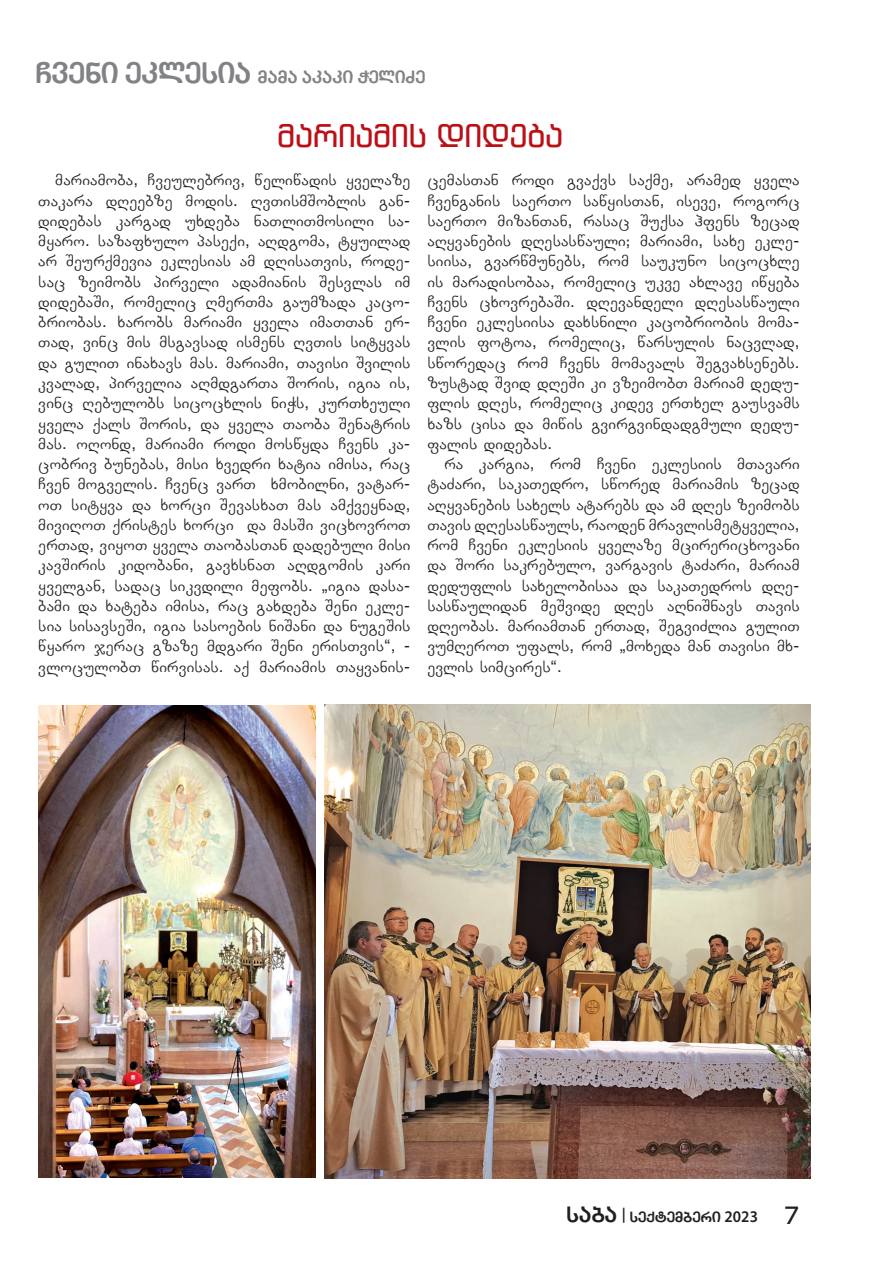
<style>
.page{position:relative;width:872px;height:1276px;background:#fff}
.page>*{position:absolute;margin:0;border:0;box-sizing:border-box;transform-origin:0 0}
.t1{font:31.5px "BPG Extra Square Mtavruli";letter-spacing:-.01em;color:#bb1018}
.t2{font:700 18px "A Kolkhety M";letter-spacing:.005em;color:#808285}
.t3{font:16.5px/20.2px "A Kolkhety N";letter-spacing:.01em;color:#231f20;text-align:justify}
.t4{font:700 15px "A Kolkhety M";letter-spacing:.005em;color:#231f20}
.s1{font-size:30px}
.s2{font-size:22.5px}
.s3{font-family:"BPG Extra Square Mtavruli";font-weight:400;font-size:24px}
</style>
<div class="page">
<img style="left:324px;top:704px;width:486px;height:474px">
<img style="left:38px;top:705px;width:277px;height:472px">
<p class="t2" style="left:36px;top:66px;width:391px"><span class="s1">CVENI EKLESIA</span> MAMA AKAKI WELIZE</p>
<h1 class="t1" style="left:277px;top:116px;width:287px">მარიამის დიდება</h1>
<p class="t3" style="left:38px;top:170px;width:374px;text-indent:17px">MARIAMOBA, CVEULEBRIV, WELIWADIS YVELAZE TAKARA DREEBZE MODIS. RVTISMSOBLIS GAN-DIDEBAS KARGAD UXDEBA NATLITMOSILI SA-MYARO. SAZAFXULO PASEQI, ARDGOMA, TYUILAD AR SEURQMEVIA EKLESIAS AM DRISATVIS, RODE-SAC ZEIMOBS PIRVELI ADAMIANIS SESVLAS IM DIDEBASI, ROMELIC RMERTMA GAUMZADA KACO-BRIOBAS. XAROBS MARIAMI YVELA IMATTAN ER-TAD, VINC MIS MSGAVSAD ISMENS RVTIS SITYVAS DA GULIT INAXAVS MAS. MARIAMI, TAVISI SVILIS KVALAD, PIRVELIA ARMDGARTA SORIS, IGIA IS, VINC REBULOBS SICOCXLIS NIWS, KURTXEULI YVELA QALS SORIS, DA YVELA TAOBA SENATRIS MAS. OROND, MARIAMI RODI MOSWYDA CVENS KA-COBRIV BUNEBAS, MISI XVEDRI XATIA IMISA, RAC CVEN MOGVELIS. CVENC VART XMOBILNI, VATAR-OT SITYVA DA XORCI SEVASXAT MAS AMQVEYNAD, MIVIROT QRISTES XORCI DA MASSI VICXOVROT ERTAD, VIYOT YVELA TAOBASTAN DADEBULI MISI KAVSIRIS KIDOBANI, GAVXSNAT ARDGOMIS KARI YVELGAN, SADAC SIKVDILI MEFOBS. „IGIA DASA-BAMI DA XATEBA IMISA, RAC GAXDEBA SENI EKLE-SIA SISAVSESI, IGIA SASOEBIS NISANI DA NUGESIS WYARO JERAC GZAZE MDGARI SENI ERISTVIS“, - VLOCULOBT WIRVISAS. AQ MARIAMIS TAYVANIS-</p>
<p class="t3" style="left:427px;top:170px;width:374px">CEMASTAN RODI GVAQVS SAQME, ARAMED YVELA CVENGANIS SAERTO SAWYISTAN, ISEVE, ROGORC SAERTO MIZANTAN, RASAC SUQSA HFENS ZECAD ARYVANEBIS DRESASWAULI; MARIAMI, SAXE EKLE-SIISA, GVARWMUNEBS, ROM SAUKUNO SICOCXLE IS MARADISOBAA, ROMELIC UKVE AXLAVE IWYEBA CVENS CXOVREBASI. DREVANDELI DRESASWAULI CVENI EKLESIISA DAXSNILI KACOBRIOBIS MOMA-VLIS FOTOA, ROMELIC, WARSULIS NACVLAD, SWOREDAC ROM CVENS MOMAVALS SEGVAXSENEBS.<br>ZUSTAD SVID DRESI KI VZEIMOBT MARIAM DEDU-FLIS DRES, ROMELIC KIDEV ERTXEL GAUSVAMS XAZS CISA DA MIWIS GVIRGVINDADGMULI DEDU-FALIS DIDEBAS.</p>
<p class="t3" style="left:427px;top:453px;width:373px;text-indent:17px">RA KARGIA, ROM CVENI EKLESIIS MTAVARI TAZARI, SAKATEDRO, SWORED MARIAMIS ZECAD ARYVANEBIS SAXELS ATAREBS DA AM DRES ZEIMOBS TAVIS DRESASWAULS, RAODEN MRAVLISMETYVELIA, ROM CVENI EKLESIIS YVELAZE MCIRERICXOVANI DA SORI SAKREBULO, VARGAVIS TAZARI, MARIAM DEDUFLIS SAXELOBISAA DA SAKATEDROS DRE-SASWAULIDAN MESVIDE DRES ARNISNAVS TAVIS DREOBAS. MARIAMTAN ERTAD, SEGVIZLIA GULIT VUMREROT UFALS, ROM „MOXEDA MAN TAVISI MX-EVLIS SIMCIRES“.</p>
<p class="t4" style="left:566px;top:1207px;width:235px"><span class="s2">SABA</span> | SEQTEMBERI 2023 <span class="s3">7</span></p>
</div>
